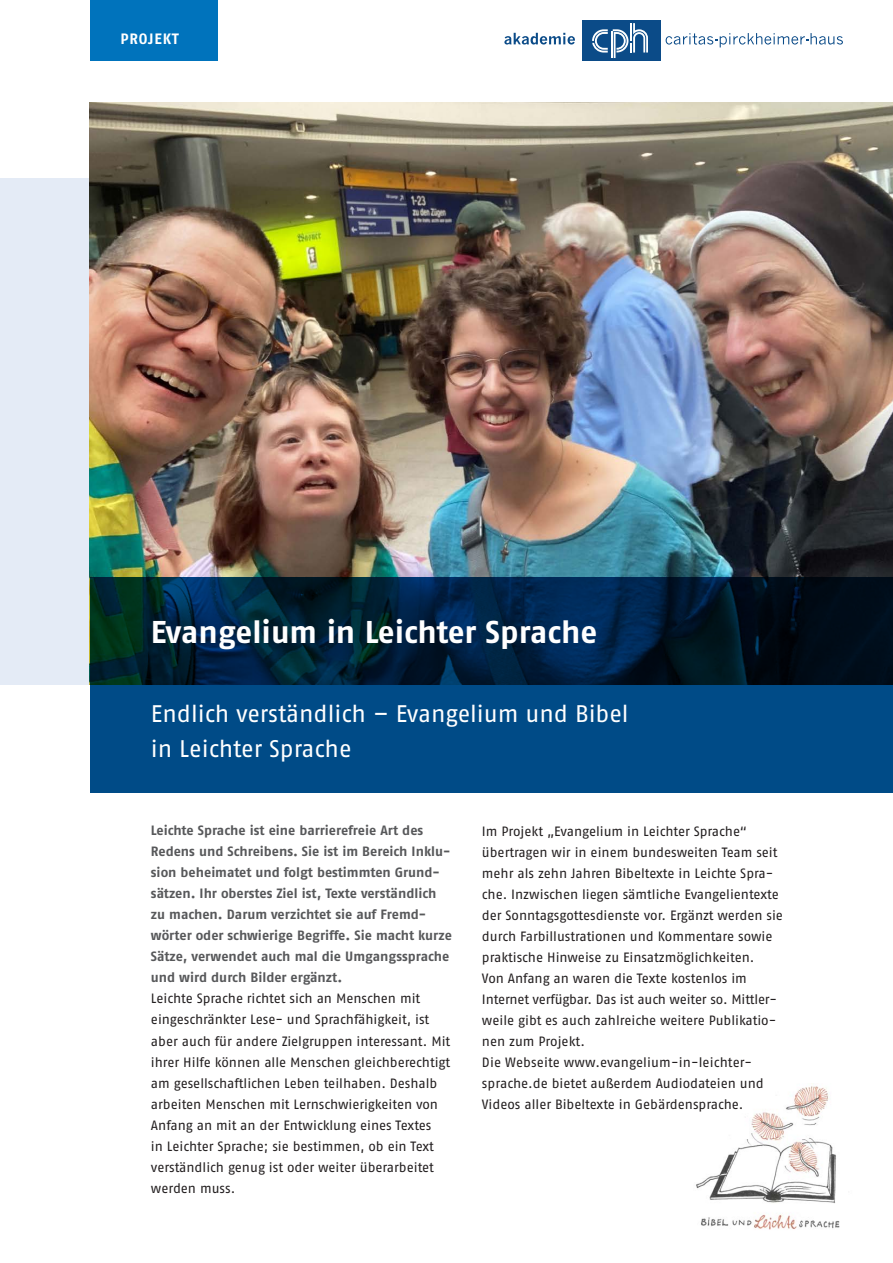
<style>
.page{position:relative;width:893px;height:1263px;background:#fff}
.page>*{position:absolute;margin:0;border:0;box-sizing:border-box;transform-origin:0 0}
.t1{font:31.5px "Fago No Bold TF";letter-spacing:-.005em;color:#fff}
.t2{font:24px/34.5px "Fago No Tf";letter-spacing:-.005em;color:#fff}
.t3{font:15px "Fago No Bold TF";letter-spacing:.05em;color:#fff}
.t4{font:13.5px/21px "Fago No Tf";letter-spacing:-.005em;color:#231f20}
.t5{font:13.5px/21px "Fago No Bold TF";letter-spacing:-.005em;color:#57585a}
</style>
<div class="page">
<img style="left:696px;top:1083px;width:144px;height:147px">
<div style="left:0;top:179px;width:893px;height:506px;background:#e4ebf6"></div>
<img style="left:90px;top:102px;width:803px;height:475px">
<svg style="left:504px;top:33px;width:71px;height:12px"></svg>
<div style="left:582px;top:20px;width:79px;height:41px;background:#0b4b88"></div>
<svg style="left:592px;top:23px;width:56px;height:35px"></svg>
<svg style="left:666px;top:33px;width:177px;height:14px"></svg>
<div style="left:90px;top:0;width:127px;height:61px;background:#0073bc"></div>
<svg style="left:90px;top:577px;width:803px;height:216px;background:#00345d"></svg>
<p class="t3" style="left:121px;top:29px;width:60px">PROJEKT</p>
<h1 class="t1" style="left:151px;top:613px;width:448px">Evangelium in Leichter Sprache</h1>
<h2 class="t2" style="left:151px;top:696px;width:479px">Endlich verständlich – Evangelium und Bibel in Leichter Sprache</h2>
<p class="t5" style="left:151px;top:820px;width:302px">Leichte Sprache ist eine barrierefreie Art des Redens und Schreibens. Sie ist im Bereich Inklu&shy;sion beheimatet und folgt bestimmten Grund&shy;sätzen. Ihr oberstes Ziel ist, Texte verständlich zu machen. Darum verzichtet sie auf Fremd&shy;wörter oder schwierige Begriffe. Sie macht kurze Sätze, verwendet auch mal die Umgangssprache und wird durch Bilder ergänzt.</p>
<p class="t4" style="left:151px;top:988px;width:301px">Leichte Sprache richtet sich an Menschen mit eingeschränkter Lese- und Sprachfähigkeit, ist aber auch für andere Zielgruppen interessant. Mit ihrer Hilfe können alle Menschen gleichberechtigt am gesellschaftlichen Leben teilhaben. Deshalb arbeiten Menschen mit Lernschwierigkeiten von Anfang an mit an der Entwicklung eines Textes<br>in Leichter Sprache; sie bestimmen, ob ein Text verständlich genug ist oder weiter überarbeitet werden muss.</p>
<p class="t4" style="left:482px;top:820px;width:303px">Im Projekt „Evangelium in Leichter Sprache“ übertragen wir in einem bundesweiten Team seit mehr als zehn Jahren Bibeltexte in Leichte Spra&shy;che. Inzwischen liegen sämtliche Evangelientexte der Sonntagsgottesdienste vor. Ergänzt werden sie durch Farbillustrationen und Kommentare sowie praktische Hinweise zu Einsatzmöglichkeiten.<br>Von Anfang an waren die Texte kostenlos im Internet verfügbar. Das ist auch weiter so. Mittler&shy;weile gibt es auch zahlreiche weitere Publikatio&shy;nen zum Projekt.<br>Die Webseite www.evangelium-in-leichter&shy;sprache.de bietet außerdem Audiodateien und Videos aller Bibeltexte in Gebärdensprache.</p>
</div>
